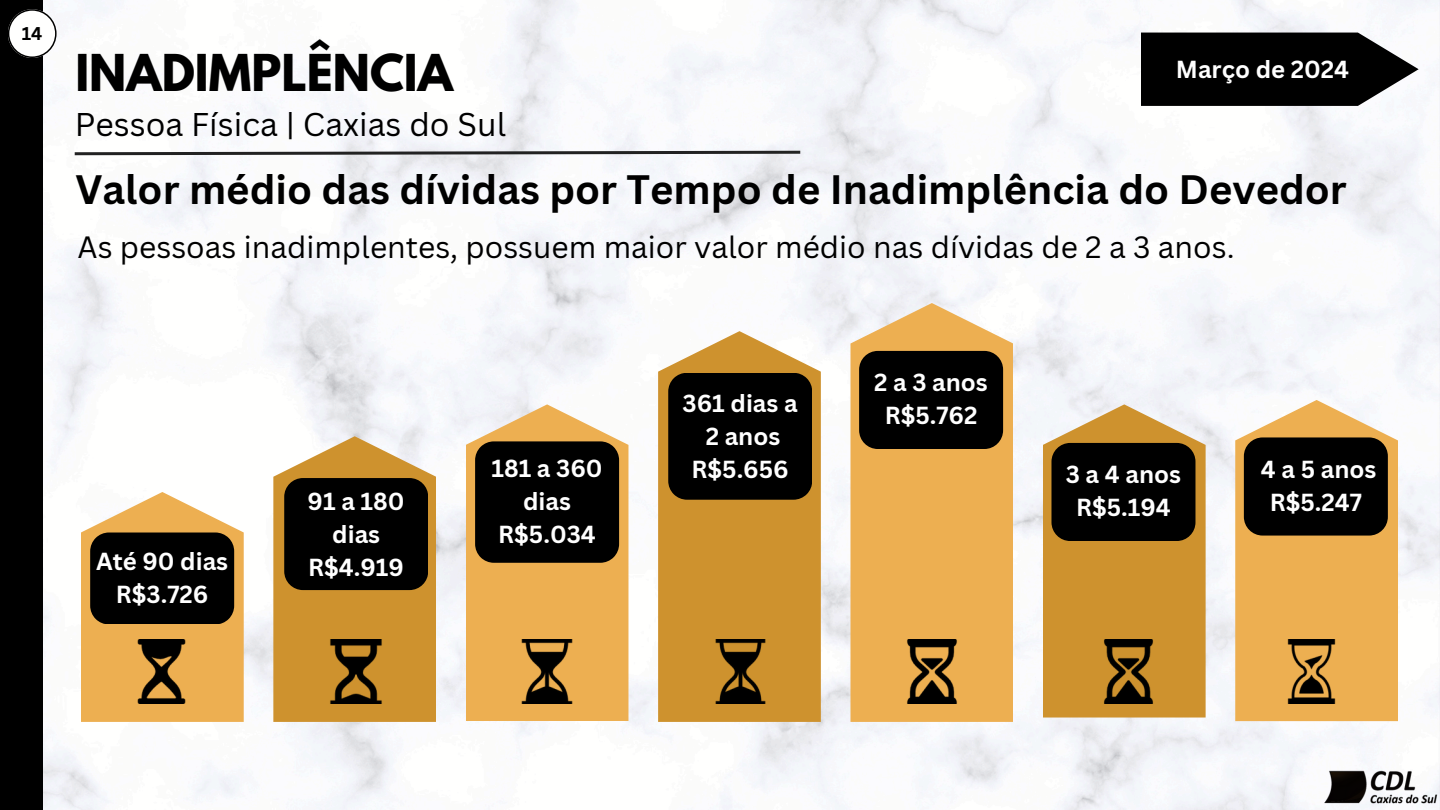
<style>
.page{position:relative;width:1440px;height:810px;background:#fff}
.page>*{position:absolute;margin:0;border:0;box-sizing:border-box;transform-origin:0 0}
.t1{font:700 45px "League Spartan";color:#000}
.t2{font:700 40px "Canva Sans";color:#000}
.t3{font:32px "Canva Sans";color:#000}
.t4{font:30px "Canva Sans";color:#000}
.t5{font:700 24px/33px "Canva Sans";color:#fff;text-align:center}
.t6{font:700 18px "Canva Sans";color:#000}
</style>
<div class="page">
<img style="left:42px;top:0;width:1398px;height:810px">
<div style="left:0;top:0;width:42px;height:810px;background:#000"></div>
<svg style="left:72px;top:149px;width:731px;height:8px"></svg>
<svg style="left:273px;top:436px;width:163px;height:286px;background:#d29e47"></svg>
<svg style="left:466px;top:405px;width:162px;height:316px;background:#edb662"></svg>
<svg style="left:658px;top:331px;width:163px;height:391px;background:#d19a3e"></svg>
<svg style="left:850px;top:303px;width:163px;height:419px;background:#edb35c"></svg>
<svg style="left:81px;top:492px;width:163px;height:230px;background:#927343"></svg>
<div style="left:284px;top:478px;width:144px;height:112px;background:#000;border-radius:19px"></div>
<div style="left:475px;top:441px;width:144px;height:122px;background:#000"></div>
<div style="left:668px;top:373px;width:144px;height:127px;background:#000"></div>
<div style="left:859px;top:351px;width:144px;height:98px;background:#000;border-radius:19px"></div>
<img style="left:1324px;top:767px;width:116px;height:43px">
<svg style="left:1141px;top:33px;width:278px;height:73px;background:#1b1b1b"></svg>
<img style="left:129px;top:640px;width:64px;height:64px">
<img style="left:900px;top:640px;width:64px;height:64px">
<img style="left:515px;top:640px;width:64px;height:64px">
<img style="left:323px;top:640px;width:64px;height:64px">
<svg style="left:8px;top:9px;width:49px;height:49px"></svg>
<svg style="left:1235px;top:400px;width:163px;height:321px;background:#edb661"></svg>
<img style="left:1280px;top:640px;width:63px;height:64px">
<svg style="left:1043px;top:404px;width:163px;height:314px;background:#d19b43"></svg>
<div style="left:1051px;top:443px;width:144px;height:98px;background:#000;border-radius:19px"></div>
<div style="left:1244px;top:437px;width:144px;height:99px;background:#000;border-radius:19px"></div>
<img style="left:1096px;top:640px;width:64px;height:64px">
<img style="left:708px;top:640px;width:64px;height:64px">
<p class="t6" style="left:22px;top:21px;width:22px">14</p>
<p class="t1" style="left:75px;top:50px;width:379px">INADIMPLÊNCIA</p>
<p class="t3" style="left:75px;top:102px;width:433px">Pessoa Física | Caxias do Sul</p>
<p class="t5" style="left:1176px;top:52px;width:175px">Março de 2024</p>
<p class="t2" style="left:75px;top:162px;width:1273px">Valor médio das dívidas por Tempo de Inadimplência do Devedor</p>
<p class="t4" style="left:78px;top:226px;width:1159px">As pessoas inadimplentes, possuem maior valor médio nas dívidas de 2 a 3 anos.</p>
<p class="t5" style="left:96px;top:544px;width:134px">Até 90 dias</p>
<p class="t5" style="left:116px;top:577px;width:94px">R$3.726</p>
<h1 class="t5" style="left:308px;top:484px;width:99px">91 a 180 dias</h1>
<h3 class="t5" style="left:308px;top:550px;width:97px">R$4.919</h3>
<p class="t5" style="left:491px;top:452px;width:113px">181 a 360 dias</p>
<h2 class="t5" style="left:498px;top:518px;width:99px">R$5.034</h2>
<h3 class="t5" style="left:683px;top:386px;width:117px">361 dias a</h3>
<p class="t5" style="left:706px;top:419px;width:76px">2 anos</p>
<p class="t5" style="left:692px;top:452px;width:99px">R$5.656</p>
<p class="t5" style="left:874px;top:366px;width:115px">2 a 3 anos</p>
<p class="t5" style="left:885px;top:399px;width:94px">R$5.762</p>
<p class="t5" style="left:1066px;top:458px;width:117px">3 a 4 anos</p>
<p class="t5" style="left:1076px;top:491px;width:96px">R$5.194</p>
<p class="t5" style="left:1261px;top:452px;width:117px">4 a 5 anos</p>
<p class="t5" style="left:1270px;top:485px;width:94px">R$5.247</p>
</div>
